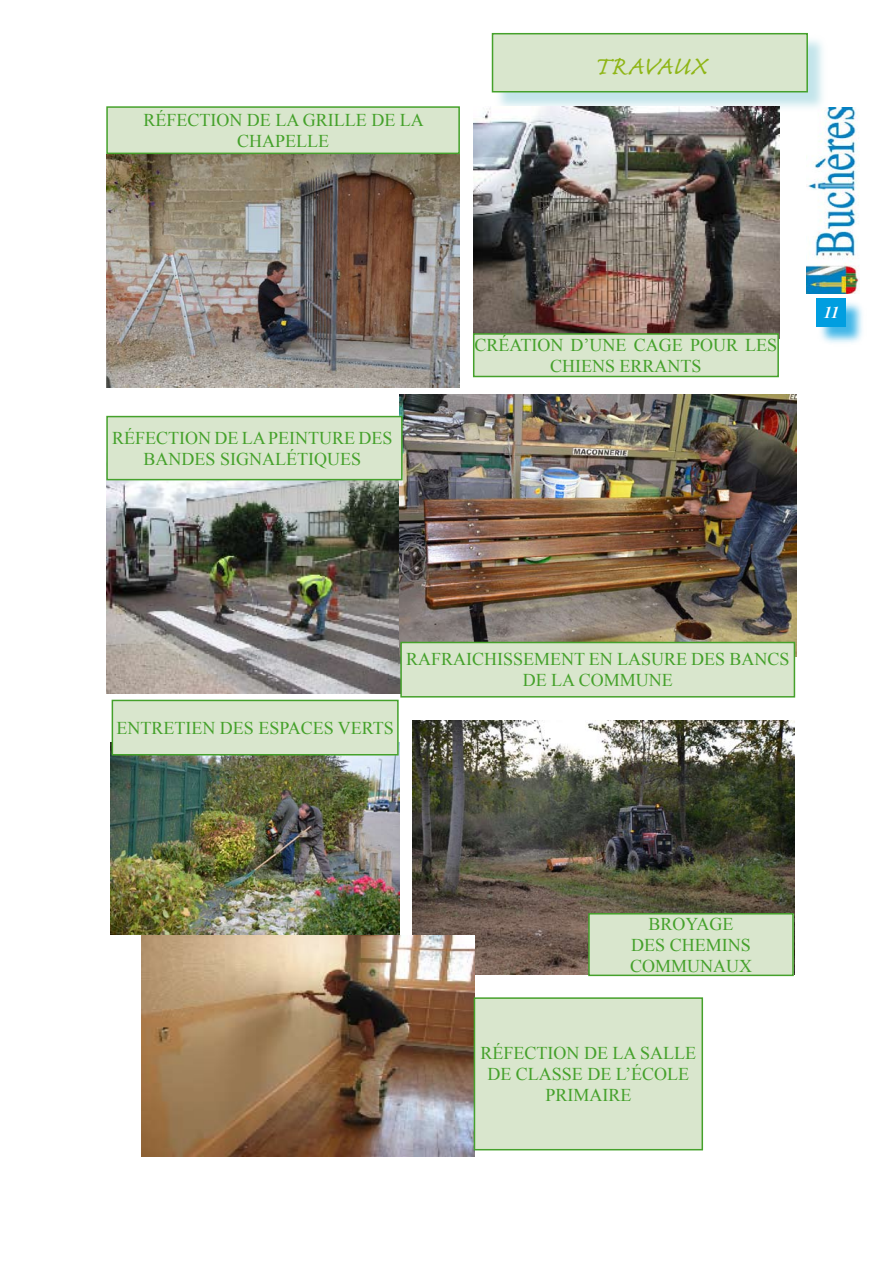
<style>
.page{position:relative;width:893px;height:1263px;background:#fff}
.page>*{position:absolute;margin:0;border:0;box-sizing:border-box;transform-origin:0 0}
.t1{font:33px "Caflisch Script Pro";letter-spacing:-.035em;color:#8fb616}
.t2{font:18px "Times New Roman";color:#45a12b}
.t3{font:italic 700 16.5px "Times New Roman";color:#fff}
</style>
<div class="page">
<img style="left:807px;top:107px;width:52px;height:187px">
<div style="left:817px;top:299px;width:50px;height:48px;background:#009ee0;opacity:.75"></div>
<div style="left:816px;top:298px;width:30px;height:28px;background:#009ee0"></div>
<div style="left:493px;top:34px;width:335px;height:78px;background:#afdce4;opacity:.75"></div>
<div style="left:492px;top:34px;width:315px;height:58px;background:#d9e6cd"></div>
<div style="left:492px;top:33px;width:316px;height:59px;border:2px solid #45a12b"></div>
<img style="left:106px;top:154px;width:353px;height:234px">
<img style="left:412px;top:721px;width:383px;height:253px">
<img style="left:106px;top:480px;width:294px;height:214px">
<img style="left:473px;top:106px;width:306px;height:227px">
<img style="left:399px;top:395px;width:397px;height:261px">
<div style="left:107px;top:107px;width:352px;height:46px;background:#d9e6cd"></div>
<div style="left:106px;top:106px;width:354px;height:48px;border:2px solid #45a12b"></div>
<div style="left:474px;top:334px;width:304px;height:42px;background:#d9e6cd"></div>
<div style="left:473px;top:333px;width:306px;height:44px;border:2px solid #45a12b"></div>
<div style="left:107px;top:417px;width:295px;height:63px;background:#d9e6cd"></div>
<div style="left:106px;top:416px;width:297px;height:64px;border:2px solid #45a12b"></div>
<div style="left:401px;top:642px;width:393px;height:55px;background:#d9e6cd"></div>
<div style="left:400px;top:642px;width:395px;height:55px;border:2px solid #45a12b"></div>
<div style="left:589px;top:914px;width:204px;height:61px;background:#d9e6cd"></div>
<div style="left:588px;top:913px;width:206px;height:63px;border:2px solid #45a12b"></div>
<img style="left:141px;top:936px;width:334px;height:221px">
<img style="left:111px;top:743px;width:288px;height:191px">
<div style="left:474px;top:998px;width:228px;height:152px;background:#d9e6cd"></div>
<div style="left:474px;top:997px;width:229px;height:153px;border:2px solid #45a12b"></div>
<div style="left:112px;top:700px;width:286px;height:55px;background:#d9e6cd"></div>
<div style="left:112px;top:700px;width:287px;height:55px;border:2px solid #45a12b"></div>
<p class="t2" style="left:143px;top:108px;width:35px">RÉFECTION</p>
<p class="t2" style="left:247px;top:108px;width:68px">DELAGRILLE</p>
<p class="t2" style="left:371px;top:108px;width:42px">DE LA</p>
<p class="t2" style="left:237px;top:129px;width:13px">CHAPELLE</p>
<h1 class="t1" style="left:593px;top:49px;width:115px">TRAVAUX</h1>
<p class="t2" style="left:112px;top:426px;width:35px">RÉFECTION</p>
<p class="t2" style="left:214px;top:426px;width:66px">DELAPEINTURE</p>
<p class="t2" style="left:359px;top:426px;width:12px">DES</p>
<p class="t2" style="left:144px;top:447px;width:13px">BANDES</p>
<p class="t2" style="left:220px;top:447px;width:12px">SIGNAL</p>
<p class="t2" style="left:286px;top:447px;width:23px">ÉTIQUES</p>
<p class="t2" style="left:474px;top:333px;width:47px">CRÉATION</p>
<p class="t2" style="left:571px;top:333px;width:33px">D’UNE</p>
<p class="t2" style="left:634px;top:333px;width:13px">CAGE</p>
<p class="t2" style="left:690px;top:333px;width:13px">POUR</p>
<p class="t2" style="left:745px;top:333px;width:12px">LES</p>
<p class="t2" style="left:550px;top:354px;width:12px">CHIENS</p>
<p class="t2" style="left:620px;top:354px;width:13px">ERRANTS</p>
<p class="t3" style="left:823px;top:301px;width:17px">11</p>
<p class="t2" style="left:406px;top:647px;width:25px">RAFRAICHISSEMENT</p>
<p class="t2" style="left:589px;top:647px;width:41px">EN LASURE</p>
<p class="t2" style="left:691px;top:647px;width:12px">DES</p>
<p class="t2" style="left:729px;top:647px;width:13px">BANCS</p>
<p class="t2" style="left:523px;top:668px;width:71px">DELACOMMUNE</p>
<p class="t2" style="left:116px;top:716px;width:12px">ENTRETIEN</p>
<p class="t2" style="left:220px;top:716px;width:12px">DES</p>
<p class="t2" style="left:258px;top:716px;width:12px">ESPACES</p>
<p class="t2" style="left:338px;top:716px;width:12px">VERTS</p>
<p class="t2" style="left:648px;top:912px;width:14px">BROYAGE</p>
<p class="t2" style="left:631px;top:933px;width:12px">DES</p>
<p class="t2" style="left:670px;top:933px;width:13px">CHEMINS</p>
<p class="t2" style="left:630px;top:954px;width:15px">COMMUNAU</p>
<p class="t2" style="left:739px;top:954px;width:14px">X</p>
<p class="t2" style="left:481px;top:1041px;width:35px">RÉFECTION</p>
<p class="t2" style="left:584px;top:1041px;width:68px">DELASALLE</p>
<p class="t2" style="left:487px;top:1062px;width:41px">DE CLASSE</p>
<p class="t2" style="left:587px;top:1062px;width:68px">DE L’ÉCOLE</p>
<p class="t2" style="left:545px;top:1083px;width:12px">PRIMAIRE</p>
</div>
